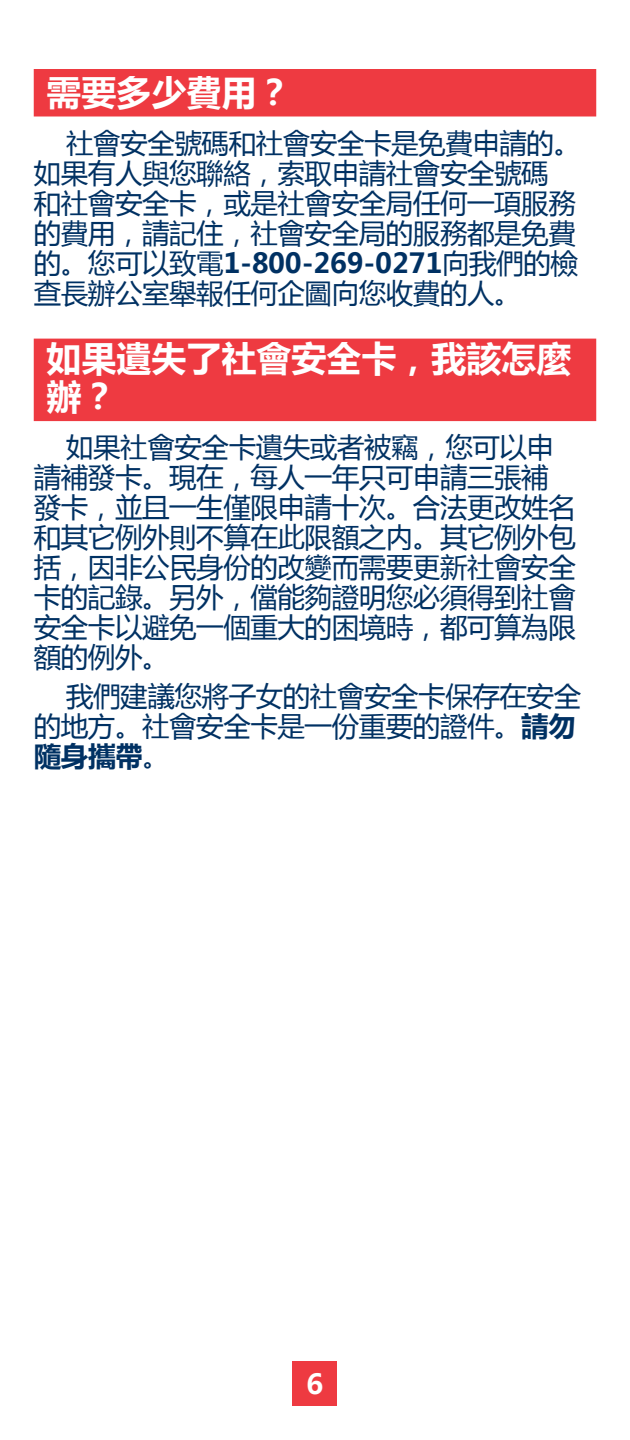
<style>
.page{position:relative;width:630px;height:1440px;background:#fff}
.page>*{position:absolute;margin:0;border:0;box-sizing:border-box;transform-origin:0 0}
.H1-2{font:700 35px/37.5px "Microsoft Ya Hei";color:#fff}
.H1-1{font:700 35px "Microsoft Ya Hei";color:#fff}
.Paragraph{font:27.5px/30px "Microsoft Ya Hei";letter-spacing:-.015em;color:#003163}
.t1{font:700 27.5px "Microsoft Ya Hei";color:#fff}
.s1{font-weight:700}
</style>
<div class="page">
<div style="left:292px;top:1361px;width:46px;height:45px;background:#ee3a41"></div>
<div style="left:34px;top:69px;width:562px;height:47px;background:#ee3a41"></div>
<div style="left:34px;top:339px;width:562px;height:82px;background:#ee3a41"></div>
<h1 class="H1-1" style="left:46px;top:68px;width:246px">需要多少費用？</h1>
<p class="Paragraph" style="left:34px;top:127px;width:549px;text-indent:32px">社會安全號碼和社會安全卡是免費申請的。如果有人與您聯絡，索取申請社會安全號碼和社會安全卡，或是社會安全局任何一項服務的費用，請記住，社會安全局的服務都是免費的。您可以致電<span class="s1">1-800-269-0271</span>向我們的檢查長辦公室舉報任何企圖向您收費的人。</p>
<h1 class="H1-2" style="left:46px;top:338px;width:527px">如果遺失了社會安全卡，我該怎麼辦？</h1>
<p class="Paragraph" style="left:34px;top:431px;width:544px;text-indent:32px">如果社會安全卡遺失或者被竊，您可以申請補發卡。現在，每人一年只可申請三張補發卡，並且一生僅限申請十次。合法更改姓名和其它例外則不算在此限額之内。其它例外包括，因非公民身份的改變而需要更新社會安全卡的記錄。另外，儅能夠證明您必須得到社會安全卡以避免一個重大的困境時，都可算為限額的例外。</p>
<p class="Paragraph" style="left:34px;top:680px;width:549px;text-indent:32px">我們建議您將子女的社會安全卡保存在安全的地方。社會安全卡是一份重要的證件。<span class="s1">請勿隨身攜帶</span>。</p>
<p class="t1" style="left:307px;top:1365px;width:18px">6</p>
</div>
